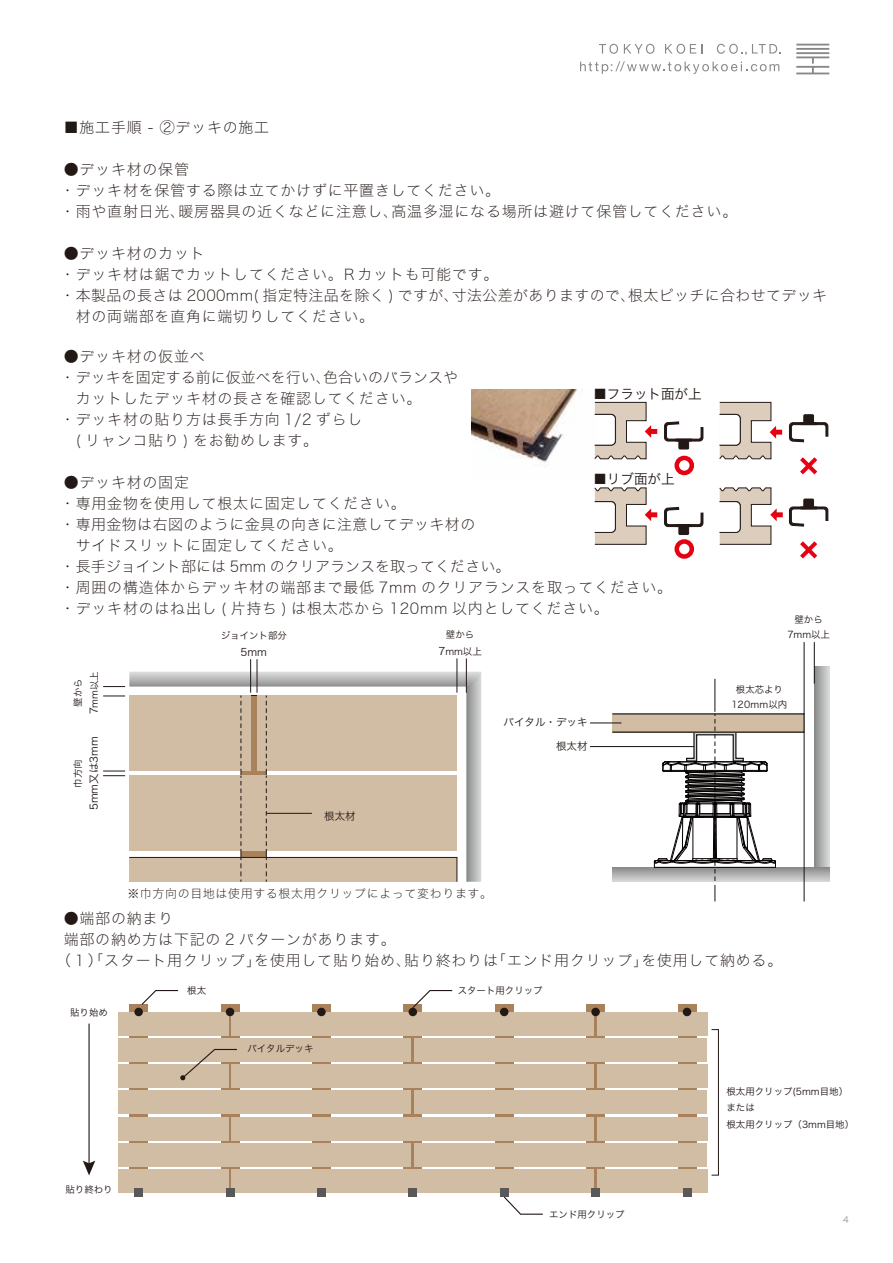
<style>
.page{position:relative;width:893px;height:1263px;background:#fff}
.page>*{position:absolute;margin:0;border:0;box-sizing:border-box;transform-origin:0 0}
.t1{font:15px/21px "Hira Kaku Std W1";letter-spacing:.05em;color:#221815}
.t2{font:15px "Hira Kaku Std W1";letter-spacing:.02em;color:#221815}
.t3{font:15px "Hira Kaku Std W1";color:#221815}
.t4{font:15px "Hira Kaku Std W1";letter-spacing:.025em;color:#221815}
.t5{font:13.5px "Hira Kaku Std W3";color:#221815}
.t6{font:12px "Hira Kaku Std W1";letter-spacing:.05em;color:#221815}
.t7{font:10.5px "Hira Kaku Std W3";color:#221815}
.t8{font:9.45px/16.5px "Hira Kaku Std W3";color:#221815;text-align:center}
.t9{font:9px "Hira Kaku Std W1";color:#727171}
.s1{font-size:10.5px}
</style>
<div class="page">
<img style="left:472px;top:389px;width:129px;height:78px">
<svg style="left:664px;top:421px;width:40px;height:29px"></svg>
<svg style="left:789px;top:414px;width:40px;height:29px"></svg>
<svg style="left:664px;top:507px;width:40px;height:28px"></svg>
<svg style="left:800px;top:457px;width:17px;height:17px"></svg>
<div style="left:674px;top:539px;width:20px;height:20px;border:4px solid #e60012;border-radius:50%"></div>
<div style="left:674px;top:456px;width:20px;height:19px;border:4px solid #e60012;border-radius:50%"></div>
<svg style="left:594px;top:402px;width:63px;height:58px"></svg>
<svg style="left:594px;top:487px;width:63px;height:58px"></svg>
<svg style="left:719px;top:402px;width:63px;height:58px"></svg>
<svg style="left:719px;top:487px;width:110px;height:71px"></svg>
<hr style="left:257px;top:659px;width:1px;height:34px;background:#221815">
<hr style="left:250px;top:659px;width:1px;height:34px;background:#221815">
<hr style="left:466px;top:658px;width:1px;height:35px;background:#221815">
<hr style="left:456px;top:658px;width:1px;height:35px;background:#221815">
<svg style="left:103px;top:672px;width:378px;height:210px"></svg>
<svg style="left:814px;top:666px;width:15px;height:201px;background:#afb0b0"></svg>
<svg style="left:612px;top:867px;width:217px;height:15px"></svg>
<div style="left:612px;top:714px;width:192px;height:18px;background:#d1bca4"></div>
<div style="left:612px;top:713px;width:193px;height:20px;border:1px solid #141312"></div>
<hr style="left:804px;top:732px;width:1px;height:169px;background:#141312">
<hr style="left:714px;top:679px;width:1px;height:33px;background:#141312">
<hr style="left:804px;top:642px;width:1px;height:72px;background:#141312">
<hr style="left:814px;top:642px;width:1px;height:42px;background:#141312">
<hr style="left:590px;top:746px;width:104px;height:1px;background:#141312">
<hr style="left:590px;top:722px;width:31px;height:1px;background:#141312">
<svg style="left:654px;top:714px;width:122px;height:187px"></svg>
<svg style="left:130px;top:1004px;width:18px;height:165px"></svg>
<svg style="left:221px;top:1004px;width:18px;height:184px"></svg>
<svg style="left:312px;top:1004px;width:18px;height:165px"></svg>
<div style="left:404px;top:1004px;width:18px;height:189px;background:#a9825b"></div>
<svg style="left:495px;top:1004px;width:18px;height:165px"></svg>
<div style="left:587px;top:1004px;width:18px;height:189px;background:#a9825b"></div>
<svg style="left:678px;top:1004px;width:18px;height:165px"></svg>
<div style="left:232px;top:1012px;width:362px;height:23px;background:#d1bca4"></div>
<div style="left:118px;top:1038px;width:293px;height:23px;background:#d1bca4"></div>
<div style="left:414px;top:1038px;width:293px;height:23px;background:#d1bca4"></div>
<div style="left:597px;top:1012px;width:110px;height:23px;background:#d1bca4"></div>
<div style="left:118px;top:1012px;width:111px;height:23px;background:#d1bca4"></div>
<div style="left:232px;top:1064px;width:362px;height:24px;background:#d1bca4"></div>
<div style="left:118px;top:1091px;width:293px;height:23px;background:#d1bca4"></div>
<div style="left:414px;top:1091px;width:293px;height:23px;background:#d1bca4"></div>
<div style="left:597px;top:1064px;width:110px;height:24px;background:#d1bca4"></div>
<div style="left:118px;top:1064px;width:111px;height:24px;background:#d1bca4"></div>
<div style="left:232px;top:1117px;width:362px;height:23px;background:#d1bca4"></div>
<div style="left:118px;top:1143px;width:293px;height:23px;background:#d1bca4"></div>
<div style="left:414px;top:1143px;width:293px;height:23px;background:#d1bca4"></div>
<div style="left:597px;top:1117px;width:110px;height:23px;background:#d1bca4"></div>
<div style="left:118px;top:1117px;width:111px;height:23px;background:#d1bca4"></div>
<div style="left:232px;top:1169px;width:362px;height:24px;background:#d1bca4"></div>
<div style="left:597px;top:1169px;width:110px;height:24px;background:#d1bca4"></div>
<div style="left:118px;top:1169px;width:111px;height:24px;background:#d1bca4"></div>
<div style="left:134px;top:1008px;width:9px;height:8px;background:#221815;border-radius:50%"></div>
<div style="left:226px;top:1008px;width:8px;height:8px;background:#221815;border-radius:50%"></div>
<div style="left:317px;top:1008px;width:9px;height:8px;background:#221815;border-radius:50%"></div>
<div style="left:409px;top:1008px;width:8px;height:8px;background:#221815;border-radius:50%"></div>
<div style="left:500px;top:1008px;width:8px;height:8px;background:#221815;border-radius:50%"></div>
<div style="left:591px;top:1008px;width:9px;height:8px;background:#221815;border-radius:50%"></div>
<div style="left:683px;top:1008px;width:8px;height:8px;background:#221815;border-radius:50%"></div>
<div style="left:134px;top:1188px;width:9px;height:9px;background:#595757"></div>
<div style="left:226px;top:1188px;width:8px;height:9px;background:#595757"></div>
<div style="left:317px;top:1188px;width:9px;height:9px;background:#595757"></div>
<div style="left:409px;top:1188px;width:8px;height:9px;background:#595757"></div>
<div style="left:500px;top:1188px;width:8px;height:9px;background:#595757"></div>
<div style="left:591px;top:1188px;width:9px;height:9px;background:#595757"></div>
<div style="left:683px;top:1188px;width:8px;height:9px;background:#595757"></div>
<div style="left:711px;top:1029px;width:8px;height:146px;border:1px solid #221815"></div>
<hr style="left:88px;top:1023px;width:2px;height:142px;background:#221815">
<svg style="left:83px;top:1161px;width:12px;height:14px"></svg>
<svg style="left:412px;top:990px;width:41px;height:19px"></svg>
<svg style="left:140px;top:990px;width:39px;height:16px"></svg>
<svg style="left:180px;top:1048px;width:58px;height:32px"></svg>
<svg style="left:504px;top:1195px;width:39px;height:20px"></svg>
<svg style="left:580px;top:61px;width:199px;height:13px"></svg>
<svg style="left:599px;top:44px;width:19px;height:10px"></svg>
<svg style="left:624px;top:44px;width:30px;height:10px"></svg>
<svg style="left:665px;top:44px;width:31px;height:10px"></svg>
<svg style="left:717px;top:44px;width:64px;height:11px"></svg>
<hr style="left:796px;top:44px;width:33px;height:2px;background:#888">
<hr style="left:796px;top:48px;width:33px;height:2px;background:#888">
<hr style="left:796px;top:52px;width:33px;height:2px;background:#888">
<svg style="left:796px;top:56px;width:33px;height:18px"></svg>
<p class="t1" style="left:64px;top:116px;width:207px">■施工手順 - ②デッキの施工</p>
<p class="t1" style="left:60px;top:158px;width:671px">●デッキ材の保管<br>・デッキ材を保管する際は立てかけずに平置きしてください｡<br>・雨や直射日光､暖房器具の近くなどに注意し､高温多湿になる場所は避けて保管してください｡</p>
<p class="t1" style="left:64px;top:242px;width:143px">●デッキ材のカット</p>
<p class="t1" style="left:60px;top:263px;width:432px">・デッキ材は鋸でカットしてください｡ Ｒカットも可能です｡</p>
<p class="t2" style="left:60px;top:284px;width:769px">・本製品の長さは 2000mm( 指定特注品を除く ) ですが､寸法公差がありますので､根太ピッチに合わせてデッキ</p>
<p class="t1" style="left:76px;top:305px;width:292px">材の両端部を直角に端切りしてください｡</p>
<p class="t1" style="left:64px;top:345px;width:143px">●デッキ材の仮並べ</p>
<p class="t3" style="left:60px;top:366px;width:400px">・デッキを固定する前に仮並べを行い､色合いのバランスや</p>
<p class="t1" style="left:76px;top:387px;width:340px">カットしたデッキ材の長さを確認してください｡</p>
<p class="t1" style="left:60px;top:408px;width:304px">・デッキ材の貼り方は長手方向 1/2 ずらし</p>
<p class="t1" style="left:76px;top:429px;width:236px">( リャンコ貼り ) をお勧めします｡</p>
<p class="t1" style="left:64px;top:471px;width:127px">●デッキ材の固定</p>
<p class="t1" style="left:60px;top:492px;width:340px">・専用金物を使用して根太に固定してください｡</p>
<p class="t4" style="left:60px;top:513px;width:417px">・専用金物は右図のように金具の向きに注意してデッキ材の</p>
<p class="t1" style="left:76px;top:534px;width:269px">サイドスリットに固定してください。</p>
<p class="t5" style="left:593px;top:384px;width:109px">■フラット面が上</p>
<p class="t5" style="left:593px;top:469px;width:82px">■リブ面が上</p>
<p class="t1" style="left:60px;top:555px;width:606px">・長手ジョイント部には 5mm のクリアランスを取ってください｡<br>・周囲の構造体からデッキ材の端部まで最低 7mm のクリアランスを取ってください｡・デッキ材のはね出し ( 片持ち ) は根太芯から 120mm 以内としてください｡</p>
<p class="t8" style="left:69px;top:714px;width:45px;rotate:-90deg">壁から<br><span class="s1">7</span>mm以上</p>
<p class="t7" style="left:86px;top:810px;width:75px;rotate:-90deg">5mm又は3mm</p>
<p class="t8" style="left:69px;top:787px;width:30px;rotate:-90deg">巾方向</p>
<p class="t8" style="left:221px;top:627px;width:68px">ジョイント部分</p>
<p class="t7" style="left:241px;top:644px;width:28px">5mm</p>
<p class="t7" style="left:324px;top:808px;width:33px">根太材</p>
<p class="t8" style="left:438px;top:626px;width:45px">壁から<br><span class="s1">7</span>mm以上</p>
<p class="t7" style="left:503px;top:715px;width:85px">バイタル・デッキ</p>
<p class="t7" style="left:556px;top:738px;width:33px">根太材</p>
<p class="t6" style="left:127px;top:884px;width:366px">※巾方向の目地は使用する根太用クリップによって変わります。</p>
<p class="t8" style="left:787px;top:612px;width:44px;line-height:15px">壁から<br>7mm以上</p>
<p class="t8" style="left:732px;top:682px;width:57px;line-height:15px">根太芯より<br>120mm以内</p>
<p class="t1" style="left:64px;top:907px;width:111px">●端部の納まり</p>
<p class="t1" style="left:64px;top:928px;width:333px">端部の納め方は下記の 2 パターンがあります。</p>
<p class="t1" style="left:56px;top:949px;width:727px">（１）「スタート用クリップ」を使用して貼り始め、貼り終わりは「エンド用クリップ」を使用して納める。</p>
<p class="t8" style="left:187px;top:982px;width:20px">根太</p>
<p class="t8" style="left:458px;top:982px;width:87px">スタート用クリップ</p>
<p class="t8" style="left:70px;top:1004px;width:39px">貼り始め</p>
<p class="t8" style="left:65px;top:1181px;width:49px">貼り終わり</p>
<p class="t8" style="left:247px;top:1040px;width:68px">バイタルデッキ</p>
<p class="t8" style="left:549px;top:1206px;width:77px">エンド用クリップ</p>
<p class="t8" style="left:726px;top:1083px;width:129px;text-align:left">根太用クリップ(5mm目地）または<br>根太用クリップ（3mm目地）</p>
<p class="t9" style="left:843px;top:1213px;width:7px">4</p>
</div>
